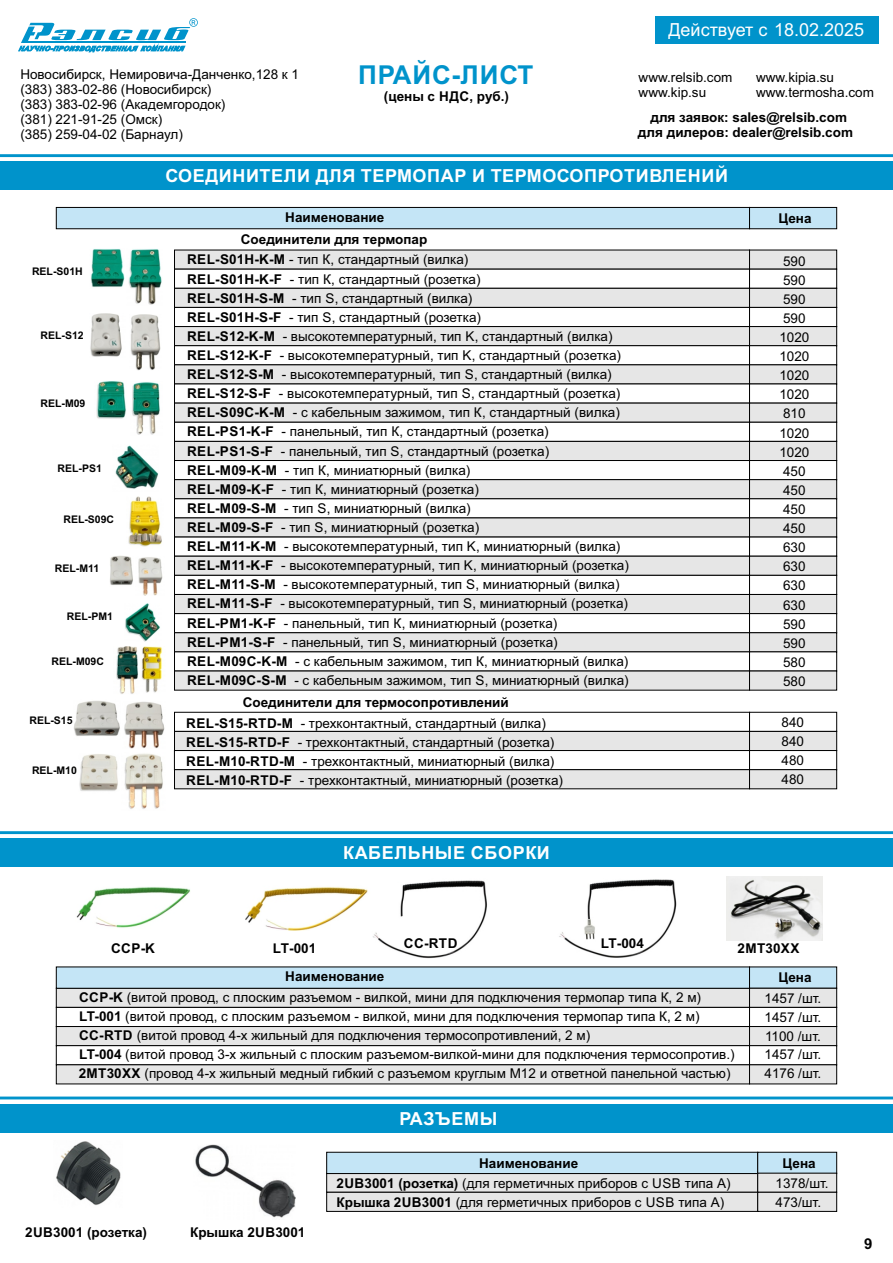
<style>
.page{position:relative;width:893px;height:1263px;background:#fff}
.page>*{position:absolute;margin:0;border:0;box-sizing:border-box;transform-origin:0 0}
.t1{font:700 26.1px "Arial";letter-spacing:.035em;color:#0093cb}
.t2{font:700 18px "Arial";letter-spacing:.035em;color:#fff}
.t3{font:18px "Arial";color:#fff}
.t4{font:700 15px "Arial";color:#000}
.t5{font:13.5px/19px "Arial";color:#000}
.t6{font:700 13.5px/15.1px "Arial";color:#000;text-align:center}
.t7{font:700 13.5px "Arial";letter-spacing:.02em;color:#000}
.t8{font:700 10.5px "Arial";color:#000}
.s1{font-weight:700}
</style>
<div class="page">
<svg style="left:18px;top:18px;width:180px;height:34px"></svg>
<svg style="left:55px;top:966px;width:782px;height:119px"></svg>
<div style="left:0;top:838px;width:893px;height:29px;background:#0093cb"></div>
<hr style="left:0;top:831px;width:893px;height:3px;background:#0093cb">
<svg style="left:326px;top:1151px;width:511px;height:61px;background:#c8d3d9"></svg>
<div style="left:0;top:1104px;width:893px;height:28px;background:#0093cb"></div>
<hr style="left:0;top:1096px;width:893px;height:3px;background:#0093cb">
<img style="left:76px;top:887px;width:114px;height:41px">
<img style="left:245px;top:887px;width:123px;height:43px">
<img style="left:373px;top:880px;width:114px;height:79px">
<img style="left:559px;top:879px;width:117px;height:79px">
<img style="left:727px;top:876px;width:96px;height:64px">
<img style="left:56px;top:1141px;width:65px;height:64px">
<img style="left:195px;top:1144px;width:101px;height:74px">
<div style="left:655px;top:16px;width:224px;height:27px;background:#0093cb"></div>
<div style="left:0;top:162px;width:893px;height:28px;background:#0093cb"></div>
<hr style="left:0;top:154px;width:893px;height:3px;background:#0093cb">
<svg style="left:55px;top:207px;width:782px;height:23px;background:#b5d1e0"></svg>
<svg style="left:174px;top:249px;width:663px;height:442px"></svg>
<svg style="left:174px;top:711px;width:663px;height:79px"></svg>
<img style="left:128px;top:249px;width:34px;height:56px">
<img style="left:91px;top:249px;width:34px;height:38px">
<img style="left:130px;top:314px;width:31px;height:56px">
<img style="left:90px;top:313px;width:32px;height:44px">
<img style="left:132px;top:382px;width:28px;height:53px">
<img style="left:96px;top:381px;width:30px;height:38px">
<img style="left:115px;top:445px;width:44px;height:44px">
<img style="left:128px;top:497px;width:34px;height:50px">
<img style="left:138px;top:557px;width:25px;height:39px">
<img style="left:110px;top:555px;width:23px;height:30px">
<img style="left:125px;top:603px;width:35px;height:39px">
<img style="left:141px;top:647px;width:22px;height:46px">
<img style="left:116px;top:647px;width:22px;height:47px">
<img style="left:124px;top:701px;width:41px;height:47px">
<img style="left:74px;top:700px;width:46px;height:36px">
<img style="left:124px;top:753px;width:39px;height:56px">
<img style="left:79px;top:754px;width:39px;height:37px">
<p class="t5" style="left:20px;top:67px;width:280px;line-height:15.1px">Новосибирск, Немировича-Данченко,128 к 1 (383) 383-02-86 (Новосибирск)<br>(383) 383-02-96 (Академгородок)<br>(381) 221-91-25 (Омск)<br>(385) 259-04-02 (Барнаул)</p>
<h2 class="t3" style="left:668px;top:23px;width:197px">Действует с 18.02.2025</h2>
<h1 class="t1" style="left:358px;top:65px;width:177px">ПРАЙС-ЛИСТ</h1>
<p class="t5" style="left:639px;top:71px;width:95px;line-height:15.1px">www.relsib.com www.kip.su</p>
<p class="t5" style="left:756px;top:69px;width:80px">www.kipia.su</p>
<p class="t6" style="left:384px;top:90px;width:127px">(цены с НДС, руб.)</p>
<p class="t5" style="left:756px;top:84px;width:119px">www.termosha.com</p>
<p class="t6" style="left:638px;top:111px;width:217px">для заявок: sales@relsib.com для дилеров: dealer@relsib.com</p>
<p class="t8" style="left:32px;top:267px;width:52px">REL-S01H</p>
<p class="t8" style="left:41px;top:331px;width:45px">REL-S12</p>
<p class="t8" style="left:41px;top:399px;width:46px">REL-M09</p>
<p class="t8" style="left:58px;top:465px;width:46px">REL-PS1</p>
<p class="t8" style="left:63px;top:515px;width:52px">REL-S09C</p>
<p class="t8" style="left:55px;top:564px;width:46px">REL-M11</p>
<p class="t8" style="left:67px;top:612px;width:48px">REL-PM1</p>
<p class="t8" style="left:52px;top:658px;width:54px">REL-M09C</p>
<p class="t8" style="left:29px;top:716px;width:45px">REL-S15</p>
<p class="t8" style="left:32px;top:766px;width:46px">REL-M10</p>
<h2 class="t2" style="left:166px;top:169px;width:564px">СОЕДИНИТЕЛИ ДЛЯ ТЕРМОПАР И ТЕРМОСОПРОТИВЛЕНИЙ</h2>
<p class="t6" style="left:285px;top:211px;width:101px">Наименование</p>
<p class="t6" style="left:778px;top:212px;width:35px">Цена</p>
<p class="t6" style="left:241px;top:233px;width:188px">Соединители для термопар</p>
<p class="t5" style="left:187px;top:251px;width:443px"><span class="s1">REL-S01H-K-M</span> - тип К, стандартный (вилка)<br><span class="s1">REL-S01H-K-F</span> - тип К, стандартный (розетка)<br><span class="s1">REL-S01H-S-M</span> - тип S, стандартный (вилка)<br><span class="s1">REL-S01H-S-F</span> - тип S, стандартный (розетка)<br><span class="s1">REL-S12-K-M</span> - высокотемпературный, тип K, стандартный (вилка)<br><span class="s1">REL-S12-K-F</span> - высокотемпературный, тип K, стандартный (розетка)<br><span class="s1">REL-S12-S-M</span> - высокотемпературный, тип S, стандартный (вилка)<br><span class="s1">REL-S12-S-F</span> - высокотемпературный, тип S, стандартный (розетка)<br><span class="s1">REL-S09C-K-M</span> - с кабельным зажимом, тип К, стандартный (вилка)<br><span class="s1">REL-PS1-K-F</span> - панельный, тип К, стандартный (розетка)<br><span class="s1">REL-PS1-S-F</span> - панельный, тип S, стандартный (розетка)<br><span class="s1">REL-M09-K-M</span> - тип К, миниатюрный (вилка)<br><span class="s1">REL-M09-K-F</span> - тип К, миниатюрный (розетка)<br><span class="s1">REL-M09-S-M</span> - тип S, миниатюрный (вилка)<br><span class="s1">REL-M09-S-F</span> - тип S, миниатюрный (розетка)<br><span class="s1">REL-M11-K-M</span> - высокотемпературный, тип K, миниатюрный (вилка)<br><span class="s1">REL-M11-K-F</span> - высокотемпературный, тип K, миниатюрный (розетка)<br><span class="s1">REL-M11-S-M</span> - высокотемпературный, тип S, миниатюрный (вилка)<br><span class="s1">REL-M11-S-F</span> - высокотемпературный, тип S, миниатюрный (розетка)<br><span class="s1">REL-PM1-K-F</span> - панельный, тип К, миниатюрный (розетка)<br><span class="s1">REL-PM1-S-F</span> - панельный, тип S, миниатюрный (розетка)<br><span class="s1">REL-M09C-K-M</span> - с кабельным зажимом, тип К, миниатюрный (вилка)<br><span class="s1">REL-M09C-S-M</span> - с кабельным зажимом, тип S, миниатюрный (вилка)</p>
<p class="t5" style="left:186px;top:715px;width:378px"><span class="s1">REL-S15-RTD-M</span> - трехконтактный, стандартный (вилка)<br><span class="s1">REL-S15-RTD-F</span> - трехконтактный, стандартный (розетка)<br><span class="s1">REL-M10-RTD-M</span> - трехконтактный, миниатюрный (вилка)<br><span class="s1">REL-M10-RTD-F</span> - трехконтактный, миниатюрный (розетка)</p>
<p class="t6" style="left:243px;top:696px;width:268px">Соединители для термосопротивлений</p>
<h2 class="t2" style="left:343px;top:846px;width:208px">КАБЕЛЬНЫЕ СБОРКИ</h2>
<p class="t5" style="left:779px;top:253px;width:32px">590<br>590<br>590<br>590<br>1020<br>1020<br>1020<br>1020<br>810<br>1020<br>1020<br>450<br>450<br>450<br>450<br>630<br>630<br>630<br>630<br>590<br>590<br>580<br>580</p>
<p class="t5" style="left:781px;top:713px;width:24px;text-align:justify">840<br>840<br>480<br>480</p>
<p class="t6" style="left:111px;top:941px;width:45px">CCP-K</p>
<p class="t6" style="left:273px;top:941px;width:45px">LT-001</p>
<p class="t6" style="left:404px;top:937px;width:55px">CC-RTD</p>
<p class="t6" style="left:601px;top:937px;width:45px">LT-004</p>
<p class="t7" style="left:738px;top:943px;width:63px">2MT30XX</p>
<p class="t6" style="left:285px;top:970px;width:101px">Наименование</p>
<p class="t6" style="left:778px;top:971px;width:35px">Цена</p>
<p class="t5" style="left:79px;top:989px;width:657px"><span class="s1">CCP-K</span> (витой провод, с плоским разъемом - вилкой, мини для подключения термопар типа К, 2 м)<br><span class="s1">LT-001</span> (витой провод, с плоским разъемом - вилкой, мини для подключения термопар типа К, 2 м)<br><span class="s1">CC-RTD</span> (витой провод 4-х жильный для подключения термосопротивлений, 2 м)<br><span class="s1">LT-004</span> (витой провод 3-х жильный с плоским разъемом-вилкой-мини для подключения термосопротив.)<br><span class="s1">2MT30XX</span> (провод 4-х жильный медный гибкий с разъемом круглым M12 и ответной панельной частью)</p>
<p class="t5" style="left:764px;top:990px;width:58px;text-align:justify">1457 /шт.<br>1457 /шт.<br>1100 /шт.<br>1457 /шт.<br>4176 /шт.</p>
<h2 class="t2" style="left:399px;top:1111px;width:100px">РАЗЪЕМЫ</h2>
<p class="t6" style="left:479px;top:1157px;width:101px">Наименование</p>
<p class="t6" style="left:783px;top:1156px;width:35px">Цена</p>
<p class="t6" style="left:25px;top:1226px;width:123px">2UB3001 (розетка)</p>
<p class="t6" style="left:190px;top:1226px;width:117px">Крышка 2UB3001</p>
<p class="t5" style="left:337px;top:1175px;width:396px"><span class="s1">2UB3001 (розетка)</span> (для герметичных приборов с USB типа А)<br><span class="s1">Крышка 2UB3001</span> (для герметичных приборов с USB типа А)</p>
<p class="t5" style="left:775px;top:1175px;width:55px">1378/шт.<br>473/шт.</p>
<p class="t4" style="left:864px;top:1238px;width:10px">9</p>
</div>
